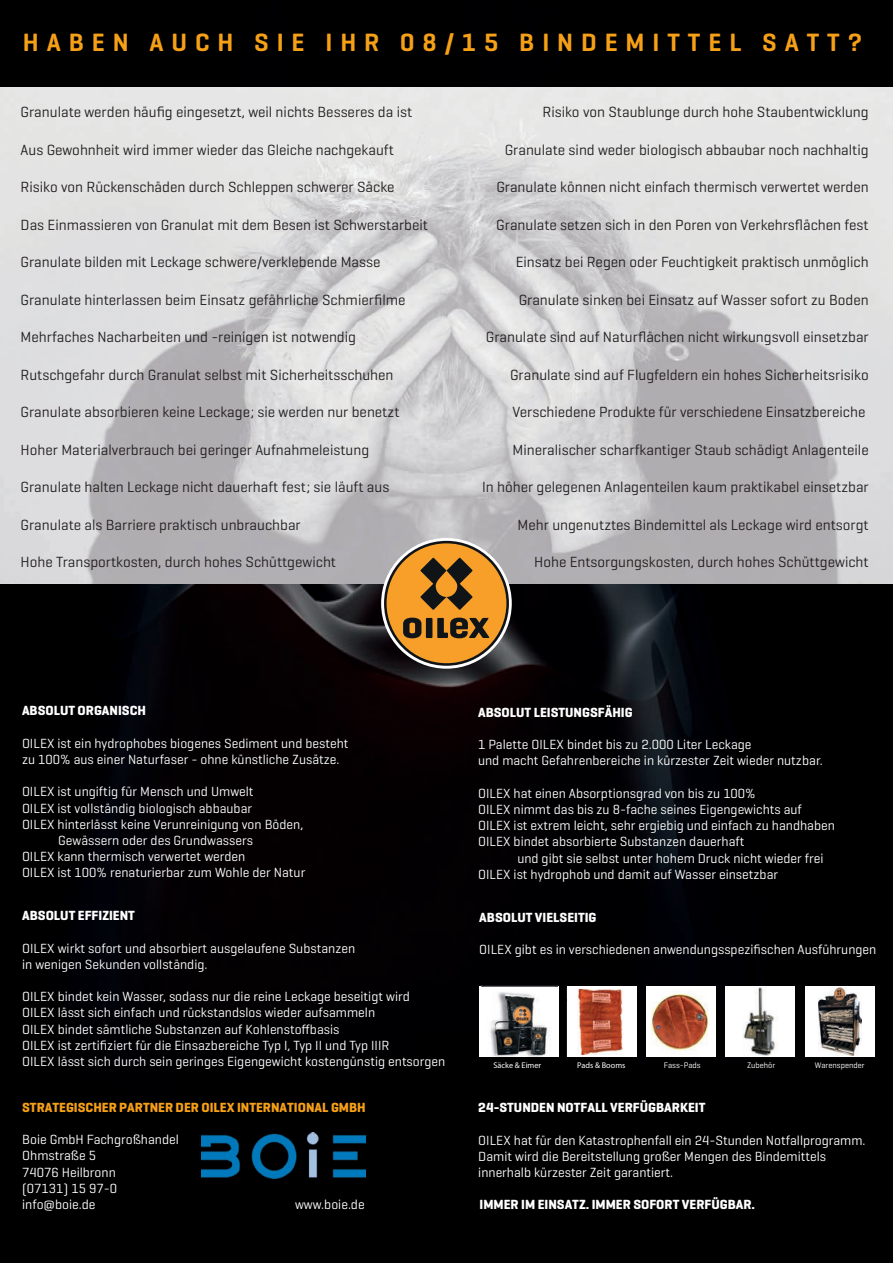
<style>
.page{position:relative;width:893px;height:1263px;background:#fff}
.page>*{position:absolute;margin:0;border:0;box-sizing:border-box;transform-origin:0 0}
.t1{font:600 25.5px "Geogrotesque";letter-spacing:.31em;color:#f6a017}
.t2{font:15px "Geogrotesque";color:#231f20}
.t3{font:13.5px/16.2px "Geogrotesque";color:#fff}
.t4{font:700 13.5px "Geogrotesque";color:#fff}
.t5{font:700 13.5px "Geogrotesque";color:#f6a017}
.t6{font:8.25px "Geogrotesque";color:#fff}
.t7{font:8.25px "Myriad Pro";color:#fff}
</style>
<div class="page">
<div style="left:0;top:1px;width:893px;height:87px;background:#000001"></div>
<img style="left:0;top:584px;width:502px;height:679px">
<img style="left:502px;top:584px;width:391px;height:415px">
<div style="left:559px;top:999px;width:27px;height:264px;background:#000001"></div>
<div style="left:615px;top:999px;width:55px;height:264px;background:#000001"></div>
<div style="left:699px;top:999px;width:110px;height:264px;background:#000001"></div>
<div style="left:867px;top:999px;width:26px;height:264px;background:#000001"></div>
<div style="left:502px;top:1052px;width:58px;height:211px;background:#000001"></div>
<div style="left:586px;top:1057px;width:29px;height:206px;background:#000001"></div>
<div style="left:670px;top:1057px;width:29px;height:206px;background:#000001"></div>
<div style="left:809px;top:1057px;width:58px;height:206px;background:#000001"></div>
<img style="left:0;top:88px;width:893px;height:496px">
<svg style="left:384px;top:541px;width:125px;height:125px;background:#af7d3c"></svg>
<div style="left:567px;top:987px;width:70px;height:70px;background:#fff"></div>
<div style="left:646px;top:987px;width:70px;height:70px;background:#fff"></div>
<div style="left:805px;top:987px;width:70px;height:70px;background:#fff"></div>
<div style="left:725px;top:987px;width:70px;height:70px;background:#fff"></div>
<div style="left:479px;top:987px;width:80px;height:70px;background:#fff"></div>
<img style="left:577px;top:989px;width:46px;height:66px">
<img style="left:651px;top:990px;width:58px;height:61px">
<img style="left:818px;top:987px;width:44px;height:68px">
<img style="left:743px;top:988px;width:34px;height:68px">
<img style="left:481px;top:985px;width:77px;height:76px">
<img style="left:484px;top:986px;width:71px;height:1px">
<img style="left:201px;top:1132px;width:164px;height:46px">
<h1 class="t1" style="left:23px;top:26px;width:841px">HABEN AUCH SIE IHR 08/15 BINDEMITTEL SATT?</h1>
<p class="t2" style="left:21px;top:103px;width:393px">Granulate werden häufig eingesetzt, weil nichts Besseres da ist</p>
<p class="t2" style="left:21px;top:140px;width:375px">Aus Gewohnheit wird immer wieder das Gleiche nachgekauft</p>
<p class="t2" style="left:21px;top:178px;width:375px">Risiko von Rückenschäden durch Schleppen schwerer Säcke</p>
<p class="t2" style="left:21px;top:215px;width:409px">Das Einmassieren von Granulat mit dem Besen ist Schwerstarbeit</p>
<p class="t2" style="left:21px;top:253px;width:361px">Granulate bilden mit Leckage schwere/verklebende Masse</p>
<p class="t2" style="left:21px;top:290px;width:386px">Granulate hinterlassen beim Einsatz gefährliche Schmierfilme</p>
<p class="t2" style="left:21px;top:328px;width:337px">Mehrfaches Nacharbeiten und -reinigen ist notwendig</p>
<p class="t2" style="left:21px;top:365px;width:374px">Rutschgefahr durch Granulat selbst mit Sicherheitsschuhen</p>
<p class="t2" style="left:21px;top:403px;width:380px">Granulate absorbieren keine Leckage; sie werden nur benetzt</p>
<p class="t2" style="left:21px;top:440px;width:350px">Hoher Materialverbrauch bei geringer Aufnahmeleistung</p>
<p class="t2" style="left:21px;top:478px;width:370px">Granulate halten Leckage nicht dauerhaft fest; sie läuft aus</p>
<p class="t2" style="left:21px;top:515px;width:282px">Granulate als Barriere praktisch unbrauchbar</p>
<p class="t2" style="left:21px;top:553px;width:317px">Hohe Transportkosten, durch hohes Schüttgewicht</p>
<p class="t2" style="left:542px;top:103px;width:328px">Risiko von Staublunge durch hohe Staubentwicklung</p>
<p class="t2" style="left:505px;top:140px;width:365px">Granulate sind weder biologisch abbaubar noch nachhaltig</p>
<p class="t2" style="left:496px;top:178px;width:374px">Granulate können nicht einfach thermisch verwertet werden</p>
<p class="t2" style="left:496px;top:215px;width:374px">Granulate setzen sich in den Poren von Verkehrsflächen fest</p>
<p class="t2" style="left:516px;top:253px;width:355px">Einsatz bei Regen oder Feuchtigkeit praktisch unmöglich</p>
<p class="t2" style="left:519px;top:290px;width:351px">Granulate sinken bei Einsatz auf Wasser sofort zu Boden</p>
<p class="t2" style="left:486px;top:328px;width:384px">Granulate sind auf Naturflächen nicht wirkungsvoll einsetzbar</p>
<p class="t2" style="left:510px;top:365px;width:360px">Granulate sind auf Flugfeldern ein hohes Sicherheitsrisiko</p>
<p class="t2" style="left:512px;top:403px;width:354px">Verschiedene Produkte für verschiedene Einsatzbereiche</p>
<p class="t2" style="left:512px;top:440px;width:358px">Mineralischer scharfkantiger Staub schädigt Anlagenteile</p>
<p class="t2" style="left:482px;top:478px;width:388px">In höher gelegenen Anlagenteilen kaum praktikabel einsetzbar</p>
<p class="t2" style="left:518px;top:515px;width:353px">Mehr ungenutztes Bindemittel als Leckage wird entsorgt</p>
<p class="t2" style="left:534px;top:553px;width:336px">Hohe Entsorgungskosten, durch hohes Schüttgewicht</p>
<p class="t4" style="left:22px;top:702px;width:126px">ABSOLUT ORGANISCH</p>
<p class="t3" style="left:22px;top:735px;width:328px">OILEX ist ein hydrophobes biogenes Sediment und besteht zu 100% aus einer Naturfaser - ohne künstliche Zusätze.</p>
<p class="t3" style="left:22px;top:783px;width:233px">OILEX ist ungiftig für Mensch und Umwelt</p>
<p class="t3" style="left:22px;top:799px;width:232px">OILEX ist vollständig biologisch abbaubar</p>
<p class="t3" style="left:22px;top:816px;width:283px">OILEX hinterlässt keine Verunreinigung von Böden,</p>
<p class="t3" style="left:58px;top:832px;width:196px">Gewässern oder des Grundwassers</p>
<p class="t3" style="left:22px;top:848px;width:225px">OILEX kann thermisch verwertet werden</p>
<p class="t3" style="left:22px;top:864px;width:285px">OILEX ist 100% renaturierbar zum Wohle der Natur</p>
<p class="t4" style="left:22px;top:907px;width:114px">ABSOLUT EFFIZIENT</p>
<p class="t3" style="left:22px;top:939px;width:334px">OILEX wirkt sofort und absorbiert ausgelaufene Substanzen in wenigen Sekunden vollständig.</p>
<p class="t3" style="left:22px;top:988px;width:425px">OILEX bindet kein Wasser, sodass nur die reine Leckage beseitigt wird OILEX lässt sich einfach und rückstandslos wieder aufsammeln<br>OILEX bindet sämtliche Substanzen auf Kohlenstoffbasis<br>OILEX ist zertifiziert für die Einsazbereiche Typ I, Typ II und Typ IIIR<br>OILEX lässt sich durch sein geringes Eigengewicht kostengünstig entsorgen</p>
<p class="t5" style="left:22px;top:1099px;width:345px">STRATEGISCHER PARTNER DER OILEX INTERNATIONAL GMBH</p>
<p class="t3" style="left:22px;top:1131px;width:158px">Boie GmbH Fachgroßhandel<br>Ohmstraße 5<br>74076 Heilbronn<br>(07131) 15 97-0 info@boie.de</p>
<p class="t3" style="left:295px;top:1196px;width:71px">www.boie.de</p>
<p class="t4" style="left:478px;top:704px;width:156px">ABSOLUT LEISTUNGSFÄHIG</p>
<p class="t3" style="left:478px;top:736px;width:346px">1 Palette OILEX bindet bis zu 2.000 Liter Leckage<br>und macht Gefahrenbereiche in kürzester Zeit wieder nutzbar.</p>
<p class="t3" style="left:478px;top:785px;width:358px">OILEX hat einen Absorptionsgrad von bis zu 100%<br>OILEX nimmt das bis zu 8-fache seines Eigengewichts auf OILEX ist extrem leicht, sehr ergiebig und einfach zu handhaben OILEX bindet absorbierte Substanzen dauerhaft</p>
<p class="t3" style="left:478px;top:849px;width:347px;text-indent:39px">und gibt sie selbst unter hohem Druck nicht wieder frei<br>OILEX ist hydrophob und damit auf Wasser einsetzbar</p>
<p class="t4" style="left:479px;top:908px;width:119px">ABSOLUT VIELSEITIG</p>
<p class="t3" style="left:479px;top:941px;width:399px">OILEX gibt es in verschiedenen anwendungsspezifischen Ausführungen</p>
<p class="t7" style="left:493px;top:1060px;width:49px">Säcke &amp; Eimer</p>
<p class="t7" style="left:577px;top:1060px;width:50px">Pads &amp; Booms</p>
<p class="t6" style="left:664px;top:1060px;width:38px">Fass-Pads</p>
<p class="t6" style="left:747px;top:1060px;width:30px">Zubehör</p>
<p class="t6" style="left:815px;top:1060px;width:51px">Warenspender</p>
<p class="t4" style="left:478px;top:1099px;width:229px">24-STUNDEN NOTFALL VERFÜGBARKEIT</p>
<p class="t3" style="left:478px;top:1132px;width:389px">OILEX hat für den Katastrophenfall ein 24-Stunden Notfallprogramm.<br>Damit wird die Bereitstellung großer Mengen des Bindemittels innerhalb kürzester Zeit garantiert.</p>
<p class="t4" style="left:480px;top:1196px;width:277px">IMMER IM EINSATZ. IMMER SOFORT VERFÜGBAR.</p>
</div>
